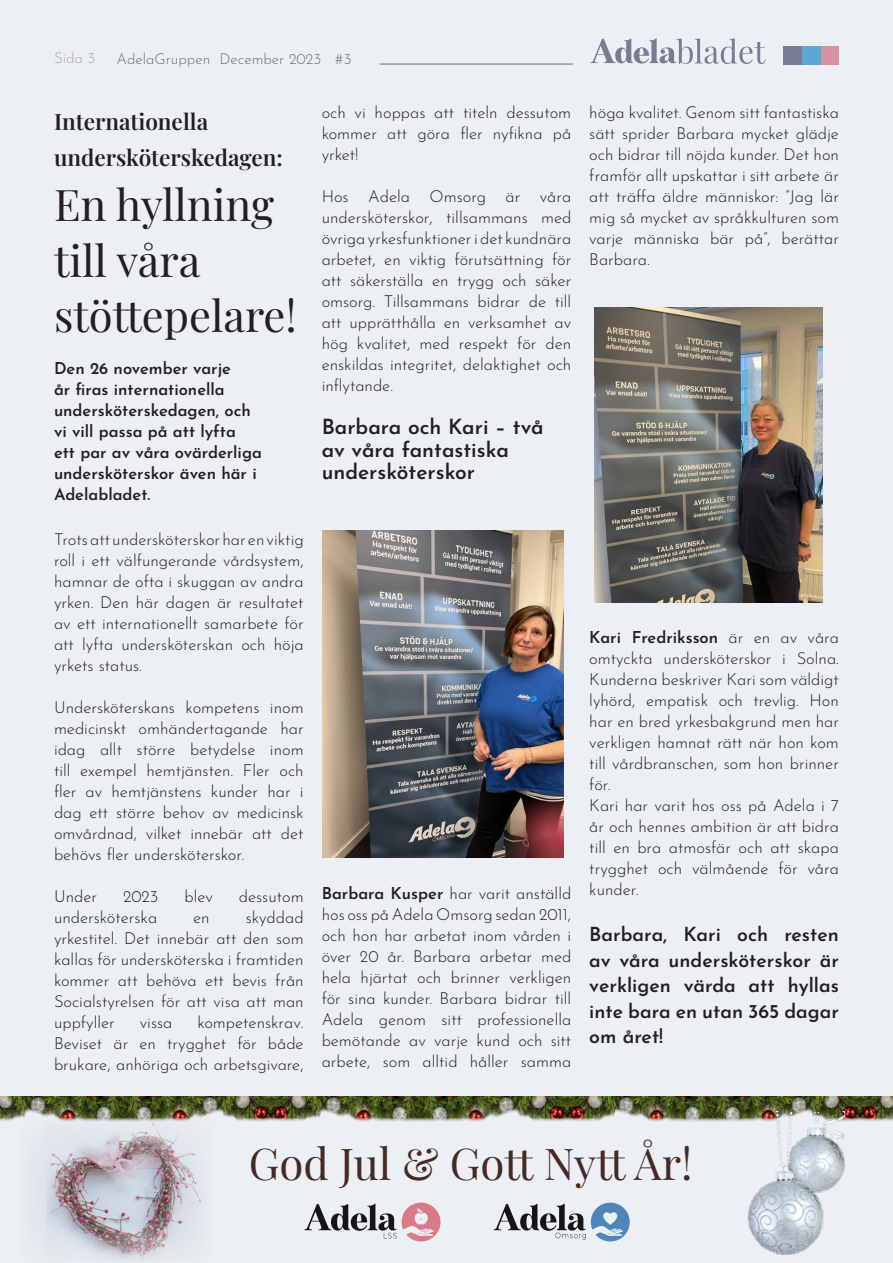
<style>
.page{position:relative;width:893px;height:1263px;background:#eceff3}
.page>*{position:absolute;margin:0;border:0;box-sizing:border-box;transform-origin:0 0}
.t1{font:43.8px "Playfair Display";color:#462923}
.t2{font:43.5px/55.5px "Playfair Display";color:#231f20}
.t3{font:600 22.5px "Playfair Display";color:#231f20}
.t4{font:600 21px/22.5px "Josefin Sans";color:#231f20}
.t5{font:600 19.5px/25.5px "Josefin Sans";color:#231f20;text-align:justify}
.t6{font:100 16.5px/21px "Josefin Sans";color:#231f20;text-align:justify}
.t7{font:600 16.5px/21px "Josefin Sans";color:#231f20}
.t8{font:100 15px "Josefin Sans";color:#231f20}
.t9{font:100 15px "Josefin Sans";color:#9f9894}
.s1{font-weight:600}
</style>
<div class="page">
<img style="left:595px;top:307px;width:227px;height:295px">
<img style="left:323px;top:530px;width:240px;height:328px">
<svg style="left:304px;top:1202px;width:136px;height:39px"></svg>
<svg style="left:494px;top:1202px;width:136px;height:39px"></svg>
<div style="left:19px;top:1116px;width:193px;height:147px;background:#e6eaf0"></div>
<img style="left:47px;top:1122px;width:155px;height:138px">
<img style="left:0;top:1096px;width:893px;height:26px">
<img style="left:736px;top:1111px;width:119px;height:144px">
<p class="t9" style="left:54px;top:47px;width:43px">Sida 3</p>
<p class="t8" style="left:117px;top:48px;width:236px">AdelaGruppen December 2023 #3</p>
<p class="t3" style="left:54px;top:104px;width:156px">Internationella</p>
<p class="t3" style="left:54px;top:140px;width:230px">undersköterskedagen:</p>
<p class="t2" style="left:54px;top:173px;width:245px">En hyllning till våra stöttepelare!</p>
<p class="t7" style="left:54px;top:356px;width:209px">Den 26 november varje<br>år firas internationella undersköterskedagen, och vi vill passa på att lyfta<br>ett par av våra ovärderliga undersköterskor även här i<br>Adelabladet.</p>
<p class="t6" style="left:54px;top:527px;width:251px">Trots att undersköterskor har en viktig roll i ett välfungerande vårdsystem, hamnar de ofta i skuggan av andra yrken. Den här dagen är resultatet av ett internationellt samarbete för att lyfta undersköterskan och höja yrkets status.</p>
<p class="t6" style="left:54px;top:695px;width:251px">Undersköterskans kompetens inom medicinskt omhändertagande har idag allt större betydelse inom till exempel hemtjänsten. Fler och fler av hemtjänstens kunder har i dag ett större behov av medicinsk omvårdnad, vilket innebär att det behövs fler undersköterskor.</p>
<p class="t6" style="left:54px;top:884px;width:45px">Under</p>
<p class="t6" style="left:123px;top:884px;width:37px">2023</p>
<p class="t6" style="left:185px;top:884px;width:30px">blev</p>
<p class="t6" style="left:239px;top:884px;width:66px">dessutom</p>
<p class="t6" style="left:54px;top:905px;width:105px">undersköterska</p>
<p class="t6" style="left:193px;top:905px;width:18px">en</p>
<p class="t6" style="left:54px;top:905px;width:251px;text-indent:192px">skyddad yrkestitel. Det innebär att den som kallas för undersköterska i framtiden kommer att behöva ett bevis från Socialstyrelsen för att visa att man uppfyller</p>
<p class="t6" style="left:54px;top:1010px;width:251px;text-indent:143px">kompetenskrav.<br>Beviset är en trygghet för både brukare, anhöriga och arbetsgivare,</p>
<p class="t6" style="left:140px;top:1010px;width:34px">vissa</p>
<p class="t6" style="left:322px;top:100px;width:251px">och vi hoppas att titeln dessutom kommer att göra fler nyfikna på yrket!</p>
<p class="t6" style="left:322px;top:184px;width:251px">Hos Adela Omsorg är våra undersköterskor, tillsammans med övriga yrkesfunktioner i det kundnära arbetet, en viktig förutsättning för att säkerställa en trygg och säker omsorg. Tillsammans bidrar de till att upprätthålla en verksamhet av hög kvalitet, med respekt för den enskildas integritet, delaktighet och inflytande.</p>
<p class="t4" style="left:322px;top:414px;width:224px">Barbara och Kari – två av våra fantastiska undersköterskor</p>
<p class="t6" style="left:322px;top:882px;width:251px"><span class="s1">Barbara Kusper</span> har varit anställd hos oss på Adela Omsorg sedan 2011, och hon har arbetat inom vården i över 20 år. Barbara arbetar med hela hjärtat och brinner verkligen för sina kunder. Barbara bidrar till Adela genom sitt professionella bemötande av varje kund och sitt arbete, som alltid håller samma</p>
<p class="t6" style="left:589px;top:100px;width:251px">höga kvalitet. Genom sitt fantastiska sätt sprider Barbara mycket glädje och bidrar till nöjda kunder. Det hon framför allt upskattar i sitt arbete är att träffa äldre människor: ”Jag lär mig så mycket av språkkulturen som varje människa bär på”, berättar Barbara.</p>
<p class="t6" style="left:589px;top:625px;width:251px"><span class="s1">Kari Fredriksson</span> är en av våra omtyckta undersköterskor i Solna.<br>Kunderna beskriver Kari som väldigt lyhörd, empatisk och trevlig. Hon har en bred yrkesbakgrund men har verkligen hamnat rätt när hon kom till vårdbranschen, som hon brinner för.</p>
<p class="t6" style="left:589px;top:793px;width:251px">Kari har varit hos oss på Adela i 7 år och hennes ambition är att bidra till en bra atmosfär och att skapa trygghet och välmående för våra kunder.</p>
<p class="t5" style="left:589px;top:920px;width:251px">Barbara, Kari och resten av våra undersköterskor är verkligen värda att hyllas inte bara en utan 365 dagar om året!</p>
<p class="t1" style="left:249px;top:1129px;width:445px">God Jul &amp; Gott Nytt År!</p>
</div>
